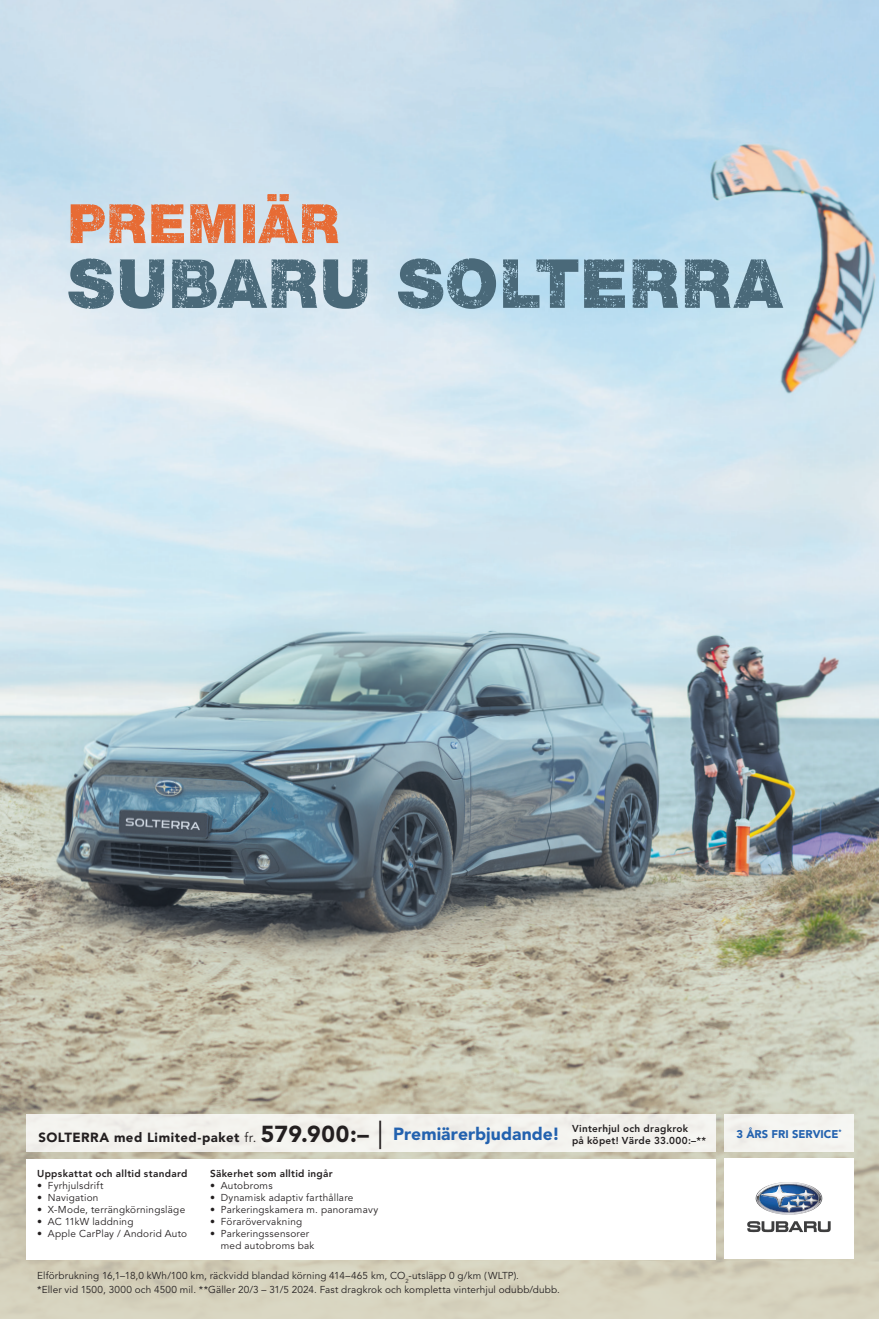
<style>
.page{position:relative;width:879px;height:1319px;background:#fff}
.page>*{position:absolute;margin:0;border:0;box-sizing:border-box;transform-origin:0 0}
.t1{font:67.75px "Subaru Sans Rough";letter-spacing:.02em;color:#4a6979}
.t2{font:54.25px "Subaru Sans Rough";letter-spacing:.03em;color:#e76b34}
.t3{font:900 13.25px "Avenir LT Std";letter-spacing:.035em;color:#231f20}
.t4{font:900 11.12px "Avenir LT Std";color:#2362af}
.t5{font:10px/13.8px "Avenir LT Std";letter-spacing:.02em;color:#231f20}
.t6{font:800 10px/12.5px "Avenir LT Std";letter-spacing:.03em;color:#231f20}
.s1{font-weight:400}
.s2{font-size:23px}
.s3{font-weight:400;font-size:28.38px}
</style>
<div class="page">
<img style="left:0;top:0;width:879px;height:1086px">
<svg style="left:0;top:1086px;width:879px;height:232px;background:#cecab5"></svg>
<div style="left:27px;top:1158px;width:689px;height:101px;background:#fff"></div>
<div style="left:724px;top:1114px;width:130px;height:38px;background:#f4f4f0"></div>
<div style="left:724px;top:1158px;width:130px;height:101px;background:#fff"></div>
<svg style="left:747px;top:1221px;width:83px;height:10px"></svg>
<svg style="left:755px;top:1182px;width:67px;height:32px"></svg>
<div style="left:27px;top:1114px;width:689px;height:38px;background:#f3f2ee"></div>
<h2 class="t2" style="left:67px;top:191px;width:273px">PREMIÄR</h2>
<h1 class="t1" style="left:67px;top:243px;width:716px">SUBARU SOLTERRA</h1>
<h3 class="t3" style="left:39px;top:1129px;width:523px">SOLTERRA med Limited-paket <span class="s1">fr.</span> <span class="s2">579.900:–</span> <span class="s3">|</span> <sup>Premiärerbjudande!</sup></h3>
<p class="t6" style="left:572px;top:1121px;width:136px">Vinterhjul och dragkrok<br>på köpet! Värde 33.000:–**</p>
<p class="t6" style="left:37px;top:1166px;width:152px">Uppskattat och alltid standard</p>
<p class="t5" style="left:37px;top:1178px;width:68px">• Fyrhjulsdrift</p>
<p class="t5" style="left:37px;top:1190px;width:63px">• Navigation</p>
<p class="t5" style="left:37px;top:1202px;width:149px">• X-Mode, terrängkörningsläge</p>
<p class="t5" style="left:37px;top:1214px;width:98px">• AC 11kW laddning</p>
<p class="t5" style="left:37px;top:1226px;width:152px">• Apple CarPlay / Andorid Auto</p>
<p class="t6" style="left:210px;top:1166px;width:124px">Säkerhet som alltid ingår</p>
<p class="t5" style="left:210px;top:1178px;width:64px">• Autobroms</p>
<p class="t5" style="left:210px;top:1190px;width:145px">• Dynamisk adaptiv farthållare</p>
<p class="t5" style="left:210px;top:1202px;width:170px">• Parkeringskamera m. panoramavy</p>
<p class="t5" style="left:210px;top:1214px;width:94px">• Förarövervakning</p>
<p class="t5" style="left:221px;top:1227px;width:95px;line-height:12px;text-indent:-11px">• Parkeringssensorer med autobroms bak</p>
<p class="t5" style="left:37px;top:1269px;width:524px">Elförbrukning 16,1–18,0 kWh/100 km, räckvidd blandad körning 414–465 km, CO<sub>2</sub>-utsläpp 0 g/km (WLTP).<br>*Eller vid 1500, 3000 och 4500 mil. **Gäller 20/3 – 31/5 2024. Fast dragkrok och kompletta vinterhjul odubb/dubb.</p>
<p class="t4" style="left:736px;top:1127px;width:107px">3 ÅRS FRI SERVICE<sup>*</sup></p>
</div>
